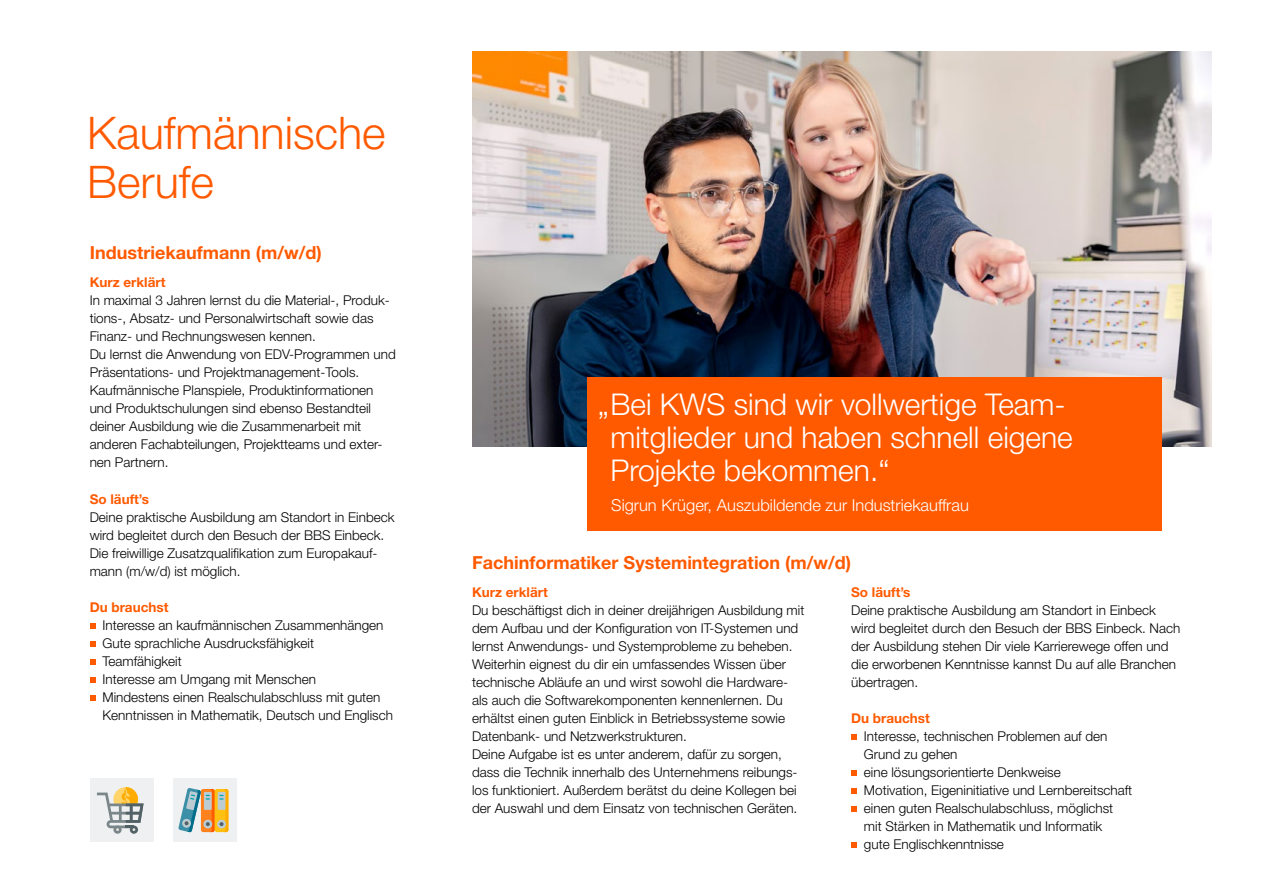
<style>
.page{position:relative;width:1263px;height:893px;background:#fff}
.page>*{position:absolute;margin:0;border:0;box-sizing:border-box;transform-origin:0 0}
.t1{font:300 45px/49.5px "Helvetica Neue LT Pro";color:#ff5a00}
.t2{font:300 30px/33px "Helvetica Neue LT Pro";color:#fff}
.t3{font:700 18px "Helvetica Neue LT Pro";color:#ff5a00}
.t4{font:300 16.5px "Helvetica Neue LT Pro";color:#fff}
.t5{font:300 13.5px/18px "Helvetica Neue LT Pro";color:#000}
.t6{font:700 13.5px "Helvetica Neue LT Pro";color:#ff5a00}
</style>
<div class="page">
<svg style="left:90px;top:623px;width:6px;height:5px"></svg>
<svg style="left:90px;top:641px;width:6px;height:5px"></svg>
<svg style="left:90px;top:659px;width:6px;height:5px"></svg>
<svg style="left:90px;top:677px;width:6px;height:5px"></svg>
<svg style="left:90px;top:695px;width:6px;height:5px"></svg>
<div style="left:173px;top:778px;width:63px;height:64px;background:#eef0f1"></div>
<div style="left:90px;top:778px;width:63px;height:64px;background:#eef0f1"></div>
<div style="left:113px;top:825px;width:9px;height:9px;background:#7a868a;border-radius:50%"></div>
<svg style="left:130px;top:825px;width:8px;height:9px"></svg>
<svg style="left:97px;top:787px;width:47px;height:44px"></svg>
<svg style="left:178px;top:788px;width:50px;height:44px"></svg>
<img style="left:472px;top:51px;width:740px;height:395px">
<div style="left:587px;top:377px;width:574px;height:153px;background:#ff5a00"></div>
<svg style="left:851px;top:734px;width:6px;height:6px"></svg>
<svg style="left:851px;top:770px;width:6px;height:6px"></svg>
<svg style="left:851px;top:788px;width:6px;height:6px"></svg>
<svg style="left:851px;top:806px;width:6px;height:6px"></svg>
<svg style="left:851px;top:842px;width:6px;height:6px"></svg>
<h1 class="t1" style="left:87px;top:107px;width:300px">Kaufmännische<br>Berufe</h1>
<h3 class="t3" style="left:90px;top:242px;width:233px">Industriekaufmann (m/w/d)</h3>
<p class="t6" style="left:90px;top:273px;width:77px">Kurz erklärt</p>
<p class="t5" style="left:90px;top:291px;width:308px">In maximal 3 Jahren lernst du die Material-, Produk&shy;tions-, Absatz- und Personalwirtschaft sowie das Finanz- und Rechnungswesen kennen.<br>Du lernst die Anwendung von EDV-Programmen und Präsentations- und Projektmanagement-Tools.<br>Kaufmännische Planspiele, Produktinformationen und Produktschulungen sind ebenso Bestandteil deiner Ausbildung wie die Zusammenarbeit mit anderen Fachabteilungen, Projektteams und exter&shy;nen Partnern.</p>
<p class="t6" style="left:90px;top:491px;width:61px">So läuft’s</p>
<p class="t5" style="left:90px;top:508px;width:306px">Deine praktische Ausbildung am Standort in Einbeck wird begleitet durch den Besuch der BBS Einbeck.<br>Die freiwillige Zusatzqualifikation zum Europakauf&shy;mann (m/w/d) ist möglich.</p>
<p class="t6" style="left:90px;top:599px;width:80px">Du brauchst</p>
<p class="t5" style="left:102px;top:616px;width:292px">Interesse an kaufmännischen Zusammenhängen Gute sprachliche Ausdrucksfähigkeit Teamfähigkeit<br>Interesse am Umgang mit Menschen<br>Mindestens einen Realschulabschluss mit guten Kenntnissen in Mathematik, Deutsch und Englisch</p>
<h2 class="t2" style="left:610px;top:387px;width:464px;text-indent:-13px">„Bei KWS sind wir vollwertige Team&shy;mitglieder und haben schnell eigene<br>Projekte bekommen.“</h2>
<p class="t4" style="left:611px;top:495px;width:359px">Sigrun Krüger, Auszubildende zur Industriekauffrau</p>
<h3 class="t3" style="left:472px;top:552px;width:381px">Fachinformatiker Systemintegration (m/w/d)</h3>
<p class="t6" style="left:472px;top:584px;width:77px">Kurz erklärt</p>
<p class="t5" style="left:472px;top:601px;width:334px">Du beschäftigst dich in deiner dreijährigen Ausbildung mit dem Aufbau und der Konfiguration von IT-Systemen und lernst Anwendungs- und Systemprobleme zu beheben.<br>Weiterhin eignest du dir ein umfassendes Wissen über technische Abläufe an und wirst sowohl die Hardware&shy;als auch die Softwarekomponenten kennenlernen. Du erhältst einen guten Einblick in Betriebssysteme sowie Datenbank- und Netzwerkstrukturen.<br>Deine Aufgabe ist es unter anderem, dafür zu sorgen, dass die Technik innerhalb des Unternehmens reibungs&shy;los funktioniert. Außerdem berätst du deine Kollegen bei der Auswahl und dem Einsatz von technischen Geräten.</p>
<p class="t6" style="left:851px;top:584px;width:61px">So läuft’s</p>
<p class="t5" style="left:851px;top:601px;width:331px">Deine praktische Ausbildung am Standort in Einbeck wird begleitet durch den Besuch der BBS Einbeck. Nach der Ausbildung stehen Dir viele Karrierewege offen und die erworbenen Kenntnisse kannst Du auf alle Branchen übertragen.</p>
<p class="t6" style="left:851px;top:710px;width:80px">Du brauchst</p>
<p class="t5" style="left:864px;top:727px;width:270px">Interesse, technischen Problemen auf den Grund zu gehen<br>eine lösungsorientierte Denkweise<br>Motivation, Eigeninitiative und Lernbereitschaft einen guten Realschulabschluss, möglichst mit Stärken in Mathematik und Informatik<br>gute Englischkenntnisse</p>
</div>
